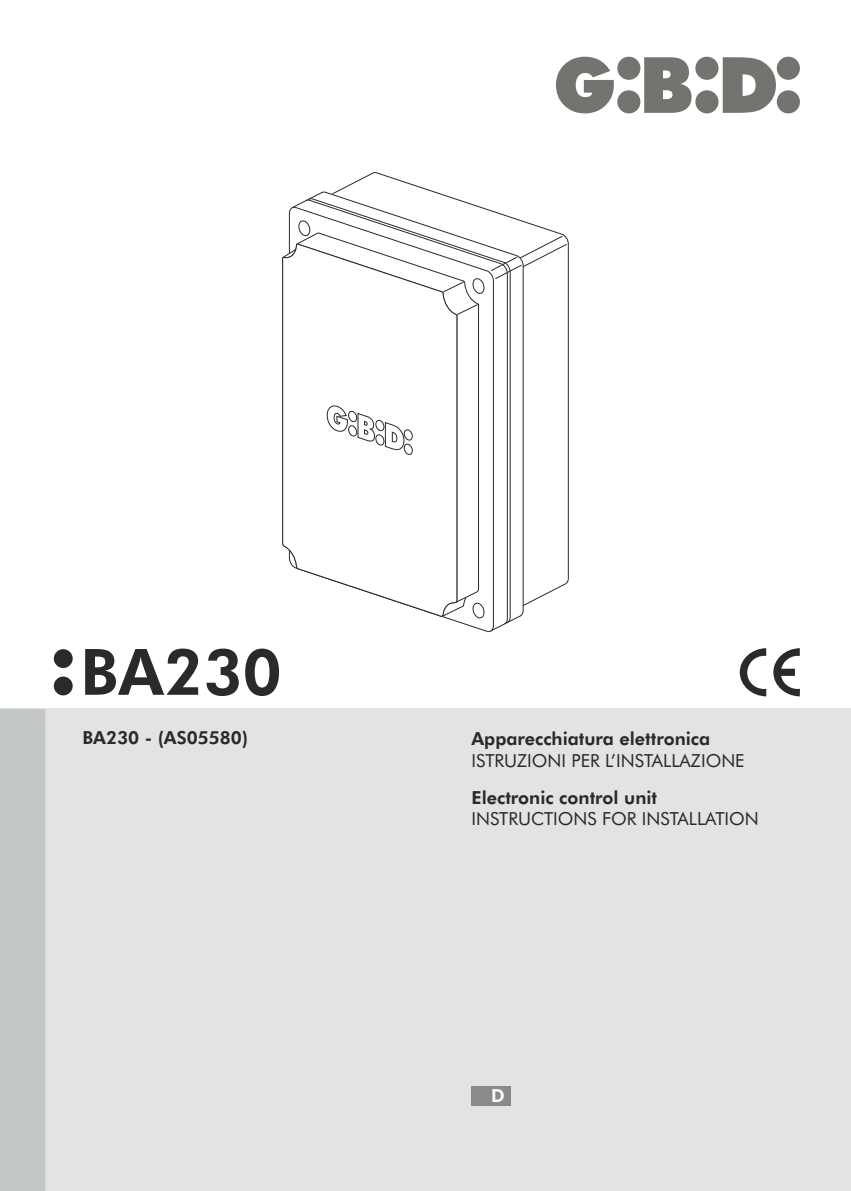
<style>
.page{position:relative;width:851px;height:1191px;background:#fff}
.page>*{position:absolute;margin:0;border:0;box-sizing:border-box;transform-origin:0 0}
.t1{font:800 64px "Futura BT";color:#2b2929}
.t2{font:800 18px "Futura BT";color:#2b2929}
.t3{font:18px "Futura BT";color:#2b2929}
.t4{font:800 18px "Futura BT";color:#fff}
</style>
<div class="page">
<div style="left:0;top:709px;width:850px;height:482px;background:#e3e3e3"></div>
<svg style="left:556px;top:57px;width:243px;height:56px"></svg>
<svg style="left:54px;top:649px;width:19px;height:46px"></svg>
<svg style="left:739px;top:648px;width:27px;height:48px"></svg>
<svg style="left:773px;top:648px;width:26px;height:48px"></svg>
<div style="left:0;top:709px;width:45px;height:482px;background:#c4c7c7"></div>
<svg style="left:374px;top:172px;width:194px;height:412px"></svg>
<svg style="left:323px;top:198px;width:187px;height:417px"></svg>
<svg style="left:289px;top:206px;width:205px;height:426px"></svg>
<svg style="left:472px;top:278px;width:12px;height:16px"></svg>
<svg style="left:298px;top:220px;width:12px;height:16px"></svg>
<svg style="left:282px;top:244px;width:175px;height:374px"></svg>
<svg style="left:283px;top:249px;width:13px;height:9px"></svg>
<svg style="left:443px;top:281px;width:21px;height:11px"></svg>
<svg style="left:456px;top:304px;width:22px;height:11px"></svg>
<svg style="left:490px;top:236px;width:77px;height:43px"></svg>
<svg style="left:490px;top:615px;width:31px;height:16px"></svg>
<svg style="left:291px;top:192px;width:32px;height:16px"></svg>
<svg style="left:332px;top:172px;width:42px;height:22px"></svg>
<svg style="left:522px;top:583px;width:44px;height:23px"></svg>
<svg style="left:442px;top:591px;width:42px;height:27px"></svg>
<svg style="left:327px;top:405px;width:85px;height:50px"></svg>
<div style="left:471px;top:1086px;width:40px;height:19px;background:#8a8a8a"></div>
<h1 class="t1" style="left:80px;top:646px;width:203px">BA230</h1>
<p class="t2" style="left:82px;top:730px;width:167px">BA230 - (AS05580)</p>
<p class="t2" style="left:471px;top:731px;width:240px">Apparecchiatura elettronica</p>
<p class="t3" style="left:471px;top:753px;width:275px">ISTRUZIONI PER L’INSTALLAZIONE</p>
<p class="t2" style="left:471px;top:790px;width:187px">Electronic control unit</p>
<p class="t3" style="left:471px;top:811px;width:289px">INSTRUCTIONS FOR INSTALLATION</p>
<p class="t4" style="left:491px;top:1088px;width:15px">D</p>
</div>
